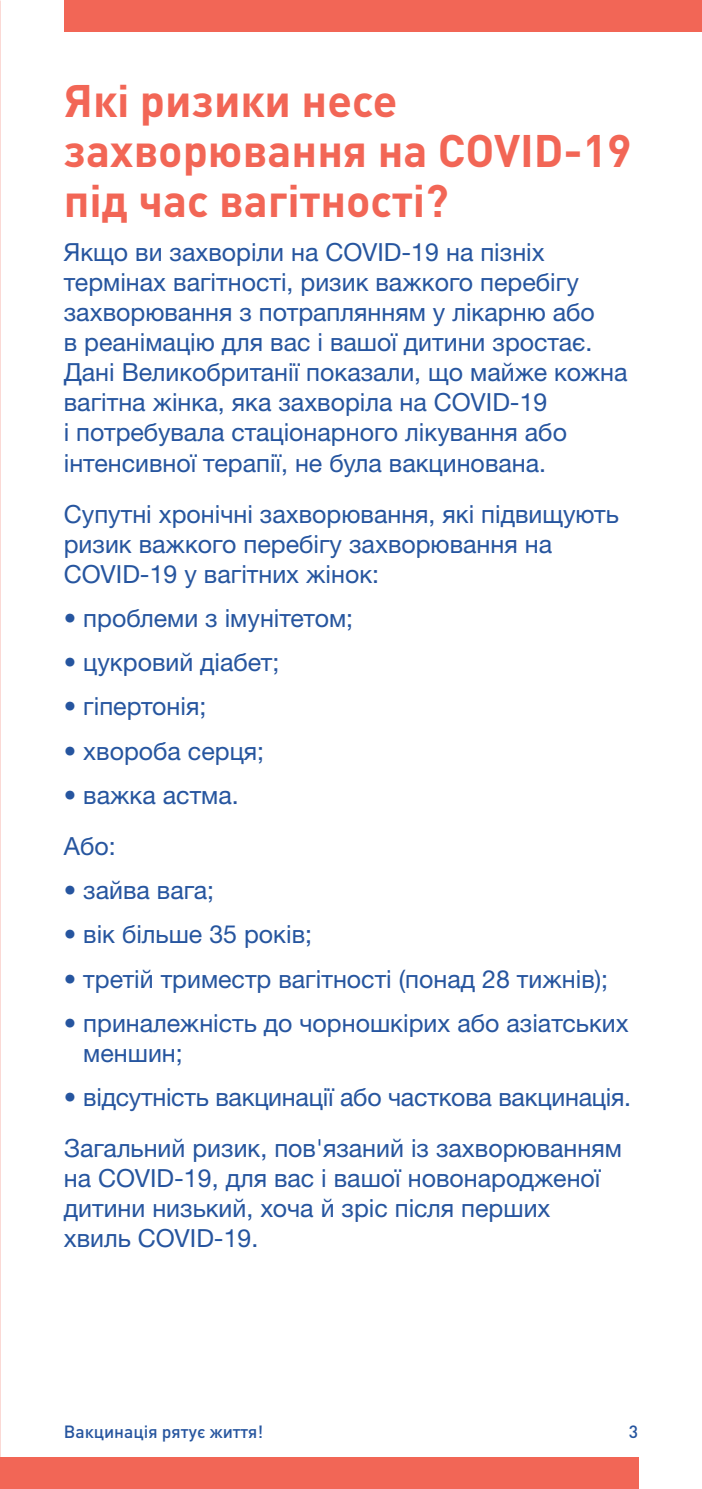
<style>
.page{position:relative;width:702px;height:1489px;background:#fff}
.page>*{position:absolute;margin:0;border:0;box-sizing:border-box;transform-origin:0 0}
.t1{font:700 45px/50px "DIN Pro";color:#f26656}
.t2{font:25px/30px "Helvetica Neue LTW1 G";color:#26559f}
.t3{font:500 17.5px "DIN Pro";color:#26559f}
</style>
<div class="page">
<div style="left:64px;top:0;width:638px;height:32px;background:#f26656"></div>
<div style="left:0;top:1456px;width:638px;height:32px;background:#f26656"></div>
<p class="t1" style="left:64px;top:70px;width:569px">Які ризики несе захворювання на COVID-19 під час вагітності?</p>
<p class="t2" style="left:64px;top:237px;width:565px">Якщо ви захворіли на COVID-19 на пізніх термінах вагітності, ризик важкого перебігу захворювання з потраплянням у лікарню або<br>в реанімацію для вас і вашої дитини зростає.<br>Дані Великобританії показали, що майже кожна вагітна жінка, яка захворіла на COVID-19<br>і потребувала стаціонарного лікування або інтенсивної терапії, не була вакцинована.</p>
<p class="t2" style="left:64px;top:498px;width:556px">Супутні хронічні захворювання, які підвищують ризик важкого перебігу захворювання на<br>COVID-19 у вагітних жінок:</p>
<p class="t2" style="left:64px;top:603px;width:291px">• проблеми з імунітетом;</p>
<p class="t2" style="left:64px;top:647px;width:217px">• цукровий діабет;</p>
<p class="t2" style="left:64px;top:691px;width:144px">• гіпертонія;</p>
<p class="t2" style="left:64px;top:735px;width:202px">• хвороба серця;</p>
<p class="t2" style="left:64px;top:779px;width:176px">• важка астма.</p>
<p class="t2" style="left:64px;top:831px;width:53px">Або:</p>
<p class="t2" style="left:64px;top:875px;width:152px">• зайва вага;</p>
<p class="t2" style="left:64px;top:919px;width:250px">• вік більше 35 років;</p>
<p class="t2" style="left:64px;top:963px;width:546px">• третій триместр вагітності (понад 28 тижнів);</p>
<p class="t2" style="left:83px;top:1007px;width:547px;text-indent:-19px">• приналежність до чорношкірих або азіатських меншин;</p>
<p class="t2" style="left:64px;top:1081px;width:569px">• відсутність вакцинації або часткова вакцинація.</p>
<p class="t2" style="left:64px;top:1133px;width:559px">Загальний ризик, пов'язаний із захворюванням на COVID-19, для вас і вашої новонародженої дитини низький, хоча й зріс після перших хвиль COVID-19.</p>
<p class="t3" style="left:64px;top:1416px;width:201px">Вакцинація рятує життя!</p>
<p class="t3" style="left:628px;top:1416px;width:11px">3</p>
</div>
